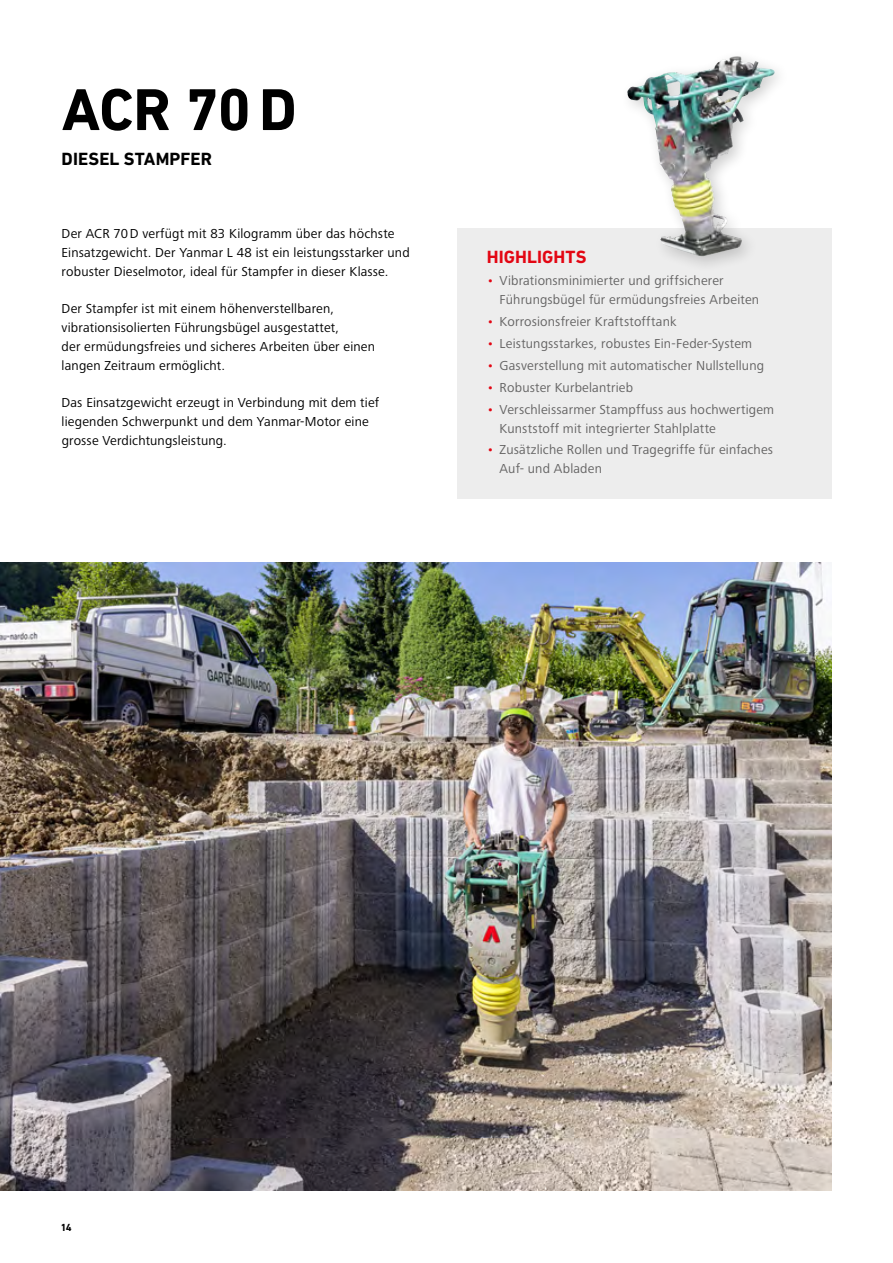
<style>
.page{position:relative;width:893px;height:1263px;background:#fff}
.page>*{position:absolute;margin:0;border:0;box-sizing:border-box;transform-origin:0 0}
.t1{font:700 60px "DIN Next LT Pro";color:#000}
.t2{font:700 18px "DIN Next LT Pro";letter-spacing:.005em;color:#000}
.t3{font:700 18px "DIN Next LT Pro";letter-spacing:.005em;color:#e30613}
.t4{font:13.5px/18.8px "Frutiger Next LTW1 G";letter-spacing:.015em;color:#000}
.t5{font:13.5px/18.8px "Frutiger Next LTW1 G";letter-spacing:.015em;color:#646363}
.t6{font:700 10.5px "DIN Next LT Pro";color:#000}
.s1{color:#e30613}
</style>
<div class="page">
<img style="left:0;top:562px;width:831px;height:629px">
<div style="left:457px;top:229px;width:374px;height:270px;background:#ededed"></div>
<div style="left:619px;top:48px;width:172px;height:226px;background:#000;opacity:.2"></div>
<img style="left:627px;top:56px;width:117px;height:200px">
<h1 class="t1" style="left:62px;top:75px;width:237px">ACR 70D</h1>
<h2 class="t2" style="left:62px;top:148px;width:152px">DIESEL STAMPFER</h2>
<p class="t4" style="left:62px;top:225px;width:350px">Der ACR 70D verfügt mit 83 Kilogramm über das höchste<br>Einsatzgewicht. Der Yanmar L 48 ist ein leistungsstarker und robuster Dieselmotor, ideal für Stampfer in dieser Klasse.</p>
<p class="t4" style="left:62px;top:300px;width:315px">Der Stampfer ist mit einem höhenverstellbaren, vibrationsisolierten Führungsbügel ausgestattet,<br>der ermüdungsfreies und sicheres Arbeiten über einen langen Zeitraum ermöglicht.</p>
<p class="t4" style="left:62px;top:394px;width:319px">Das Einsatzgewicht erzeugt in Verbindung mit dem tief liegenden Schwerpunkt und dem Yanmar-Motor eine grosse Verdichtungsleistung.</p>
<h2 class="t3" style="left:487px;top:247px;width:101px">HIGHLIGHTS</h2>
<p class="t5" style="left:500px;top:272px;width:261px;text-indent:-13px"><span class="s1">•</span> Vibrationsminimierter und griffsicherer<br>Führungsbügel für ermüdungsfreies Arbeiten</p>
<p class="t5" style="left:487px;top:313px;width:191px"><span class="s1">•</span> Korrosionsfreier Kraftstofftank</p>
<p class="t5" style="left:487px;top:334px;width:267px"><span class="s1">•</span> Leistungsstarkes, robustes Ein-Feder-System</p>
<p class="t5" style="left:487px;top:356px;width:279px"><span class="s1">•</span> Gasverstellung mit automatischer Nullstellung</p>
<p class="t5" style="left:487px;top:378px;width:148px"><span class="s1">•</span> Robuster Kurbelantrieb</p>
<p class="t5" style="left:500px;top:400px;width:276px;text-indent:-13px"><span class="s1">•</span> Verschleissarmer Stampffuss aus hochwertigem<br>Kunststoff mit integrierter Stahlplatte</p>
<p class="t5" style="left:500px;top:441px;width:275px;text-indent:-13px"><span class="s1">•</span> Zusätzliche Rollen und Tragegriffe für einfaches<br>Auf- und Abladen</p>
<p class="t6" style="left:62px;top:1221px;width:12px">14</p>
</div>
